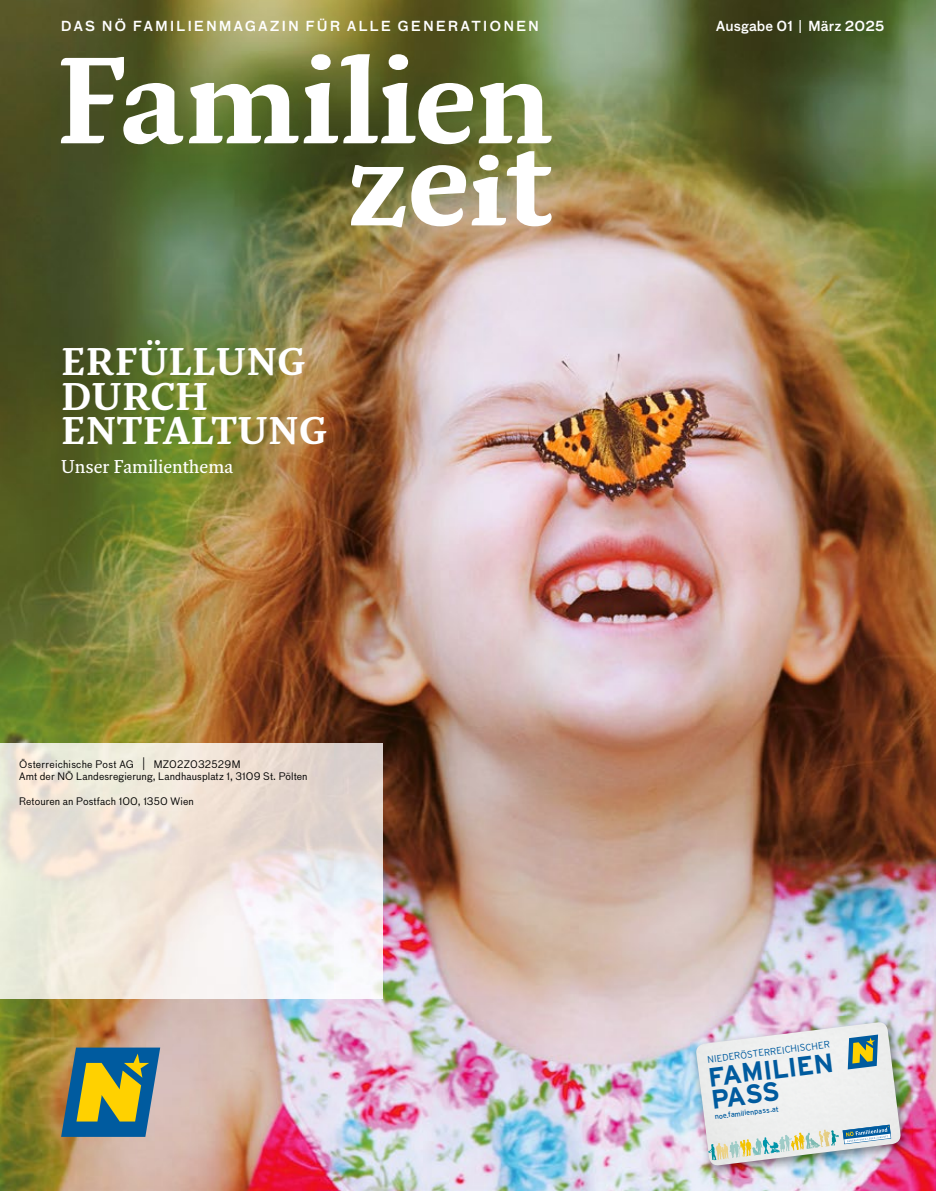
<style>
.page{position:relative;width:936px;height:1191px;background:#fff}
.page>*{position:absolute;margin:0;border:0;box-sizing:border-box;transform-origin:0 0}
.t1{font:700 37.5px/34.5px "Fresco";color:#fff}
.t2{font:700 26.55px/22.2px "Interstate";color:#005b9f}
.t3{font:600 18px "Fresco";color:#fff}
.t4{font:500 13.5px "Bau OT";letter-spacing:.13em;color:#fff}
.t5{font:500 13.5px "Bau OT";letter-spacing:.01em;color:#fff}
.t6{font:10.2px/12.1px "Bau OT";letter-spacing:.01em;color:#000}
.t7{font:300 9.75px "Interstate";color:#005b9f}
.t8{font:7.2px "Interstate";color:#005b9f}
.s1{font-size:13.2px}
</style>
<div class="page">
<img style="left:0;top:0;width:935px;height:1191px">
<img style="left:0;top:743px;width:383px;height:255px">
<svg style="left:61px;top:1047px;width:99px;height:89px;background:#6d8a68"></svg>
<img style="left:690px;top:1016px;width:222px;height:161px">
<img style="left:696px;top:1022px;width:205px;height:144px">
<img style="left:725px;top:1142px;width:7px;height:21px">
<img style="left:746px;top:1138px;width:14px;height:18px">
<img style="left:729px;top:1141px;width:6px;height:17px">
<img style="left:779px;top:1134px;width:7px;height:18px">
<img style="left:805px;top:1132px;width:15px;height:16px">
<img style="left:831px;top:1130px;width:7px;height:15px">
<img style="left:708px;top:1143px;width:19px;height:17px">
<img style="left:740px;top:1140px;width:5px;height:16px">
<img style="left:791px;top:1132px;width:9px;height:14px">
<img style="left:818px;top:1129px;width:7px;height:18px">
<img style="left:762px;top:1137px;width:7px;height:17px">
<svg style="left:847px;top:1034px;width:31px;height:35px"></svg>
<svg style="left:842px;top:1124px;width:49px;height:20px"></svg>
<svg style="left:351px;top:151px;width:200px;height:76px"></svg>
<svg style="left:61px;top:54px;width:490px;height:90px"></svg>
<div style="left:479px;top:155px;width:19px;height:15px;background:#fff;border-radius:50%"></div>
<h3 class="t4" style="left:61px;top:17px;width:479px">DAS NÖ FAMILIENMAGAZIN FÜR ALLE GENERATIONEN</h3>
<h3 class="t5" style="left:715px;top:17px;width:170px">Ausgabe 01 | März 2025</h3>
<h1 class="t1" style="left:61px;top:344px;width:268px">ERFÜLLUNG<br>DURCH<br>ENTFALTUNG</h1>
<h3 class="t3" style="left:61px;top:455px;width:174px">Unser Familienthema</h3>
<p class="t6" style="left:19px;top:758px;width:290px">Österreichische Post AG <span class="s1">|</span> MZ02Z032529M<br>Amt der NÖ Landesregierung, Landhausplatz 1, 3109 St. Pölten</p>
<p class="t6" style="left:19px;top:794px;width:176px">Retouren an Postfach 100, 1350 Wien</p>
<p class="t7" style="left:706px;top:1053px;width:125px;rotate:-7deg">NIEDERÖSTERREICHISCHER</p>
<h2 class="t2" style="left:707px;top:1066px;width:127px;rotate:-7deg">FAMILIEN<br>PASS</h2>
<p class="t8" style="left:714px;top:1112px;width:66px;rotate:-7deg">noe.familienpass.at</p>
</div>
